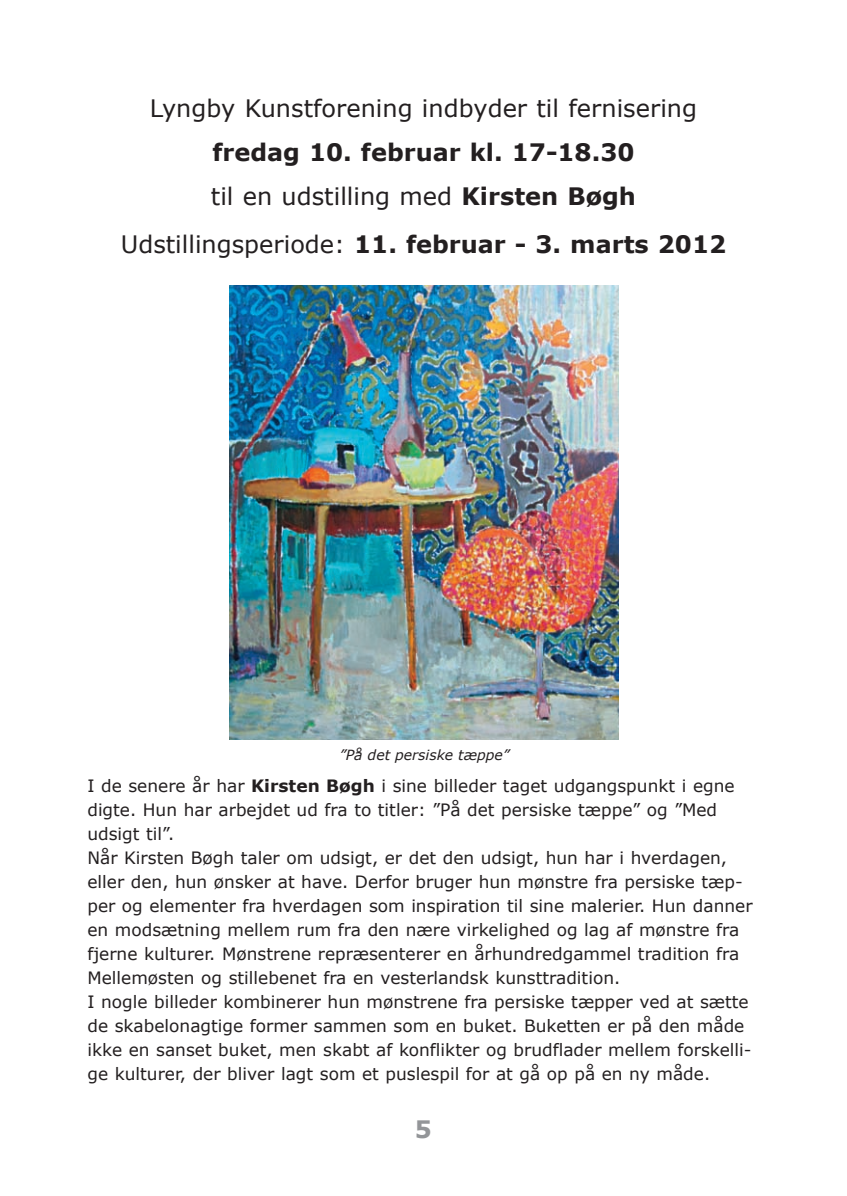
<style>
.page{position:relative;width:847px;height:1196px;background:#fff}
.page>*{position:absolute;margin:0;border:0;box-sizing:border-box;transform-origin:0 0}
.t1{font:700 24px/44px "Verdana";color:#231f20}
.t2{font:24px "Verdana";color:#231f20}
.t3{font:700 24px "Verdana";color:#939598}
.t4{font:17px/24px "Verdana";color:#231f20}
.t5{font:italic 14px "Verdana";color:#231f20}
.s1{font-weight:400}
.s2{font-weight:700}
</style>
<div class="page">
<img style="left:229px;top:286px;width:389px;height:453px">
<h1 class="t2" style="left:150px;top:93px;width:548px">Lyngby Kunstforening indbyder til fernisering</h1>
<h1 class="t1" style="left:211px;top:131px;width:426px">fredag 10. februar kl. 17-18.30 <span class="s1">til en udstilling med</span> Kirsten Bøgh</h1>
<h1 class="t1" style="left:121px;top:222px;width:607px"><span class="s1">Udstillingsperiode:</span> 11. februar - 3. marts 2012</h1>
<p class="t5" style="left:339px;top:746px;width:171px">”På det persiske tæppe”</p>
<p class="t4" style="left:87px;top:773px;width:666px">I de senere år har <span class="s2">Kirsten Bøgh</span> i sine billeder taget udgangspunkt i egne digte. Hun har arbejdet ud fra to titler: ”På det persiske tæppe” og ”Med udsigt til”.<br>Når Kirsten Bøgh taler om udsigt, er det den udsigt, hun har i hverdagen, eller den, hun ønsker at have. Derfor bruger hun mønstre fra persiske tæp&shy;per og elementer fra hverdagen som inspiration til sine malerier. Hun danner en modsætning mellem rum fra den nære virkelighed og lag af mønstre fra fjerne kulturer. Mønstrene repræsenterer en århundredgammel tradition fra Mellemøsten og stillebenet fra en vesterlandsk kunsttradition.<br>I nogle billeder kombinerer hun mønstrene fra persiske tæpper ved at sætte de skabelonagtige former sammen som en buket. Buketten er på den måde ikke en sanset buket, men skabt af konflikter og brudflader mellem forskelli&shy;ge kulturer, der bliver lagt som et puslespil for at gå op på en ny måde.</p>
<h1 class="t3" style="left:415px;top:1113px;width:19px">5</h1>
</div>
